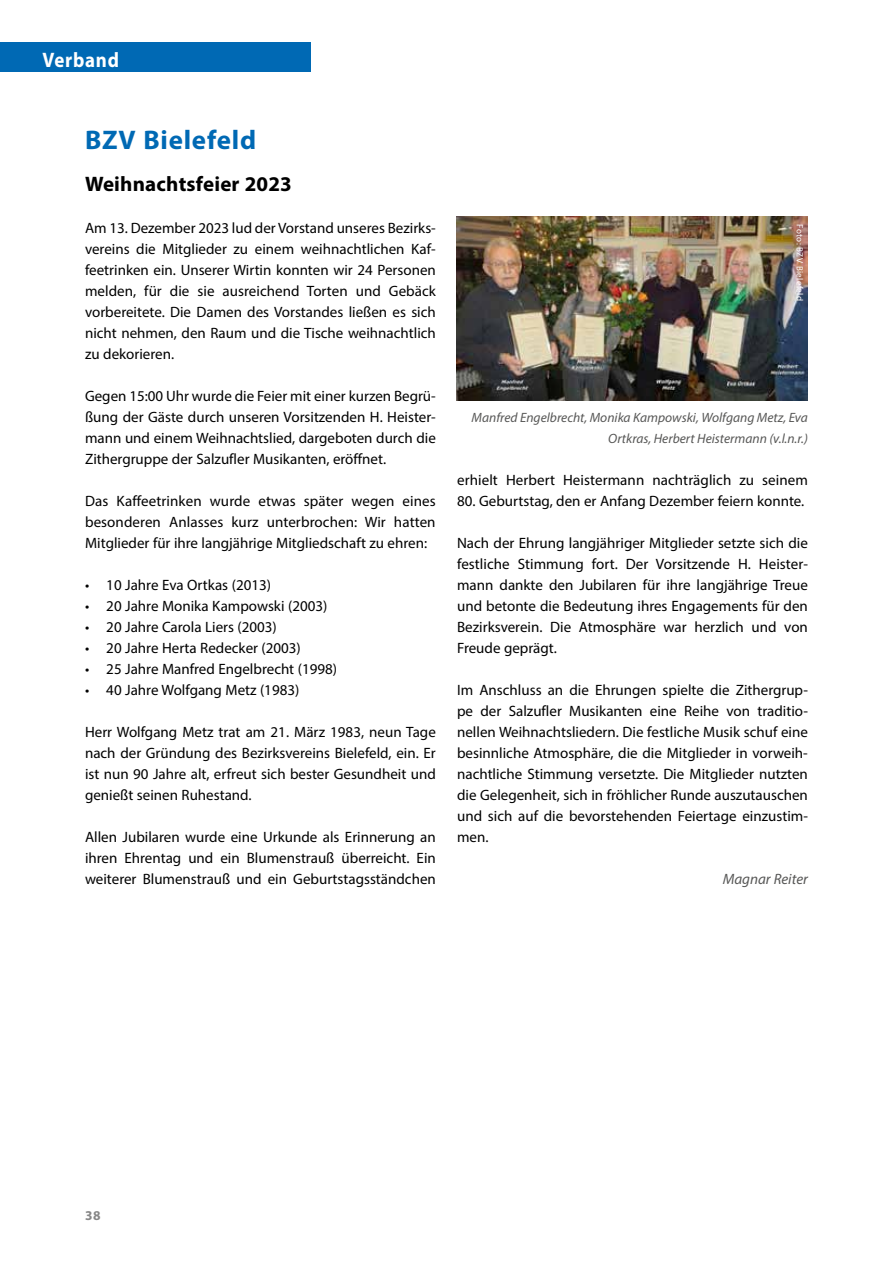
<style>
.page{position:relative;width:893px;height:1263px;background:#fff}
.page>*{position:absolute;margin:0;border:0;box-sizing:border-box;transform-origin:0 0}
.t1{font:700 27px "Myriad Pro";letter-spacing:.03em;color:#0069b4}
.t2{font:700 21px "Myriad Pro";letter-spacing:.01em;color:#000}
.t3{font:700 21px "Myriad Pro";letter-spacing:.04em;color:#fff;scale:.9 1}
.t4{font:15px/21px "Myriad Pro";color:#000;text-align:justify}
.t5{font:italic 15px "Myriad Pro";color:#575756}
.t6{font:italic 13.5px/21px "Myriad Pro";color:#575756;text-align:right}
.t7{font:700 13.5px "Myriad Pro";color:#878787}
.t8{font:9px "Myriad Pro";letter-spacing:.04em;color:#fff}
</style>
<div class="page">
<div style="left:0;top:43px;width:310px;height:29px;background:#0069b4"></div>
<img style="left:457px;top:217px;width:351px;height:184px">
<h2 class="t3" style="left:43px;top:46px;width:86px">Verband</h2>
<h1 class="t1" style="left:85px;top:122px;width:173px">BZV Bielefeld</h1>
<h2 class="t2" style="left:85px;top:170px;width:208px">Weihnachtsfeier 2023</h2>
<p class="t4" style="left:85px;top:217px;width:352px">Am 13. Dezember 2023 lud der Vorstand unseres Bezirks&shy;vereins die Mitglieder zu einem weihnachtlichen Kaf&shy;feetrinken ein. Unserer Wirtin konnten wir 24 Personen melden, für die sie ausreichend Torten und Gebäck vorbereitete. Die Damen des Vorstandes ließen es sich nicht nehmen, den Raum und die Tische weihnachtlich zu dekorieren.</p>
<p class="t4" style="left:85px;top:385px;width:352px">Gegen 15:00 Uhr wurde die Feier mit einer kurzen Begrü&shy;ßung der Gäste durch unseren Vorsitzenden H. Heister&shy;mann und einem Weihnachtslied, dargeboten durch die Zithergruppe der Salzufler Musikanten, eröffnet.</p>
<p class="t4" style="left:85px;top:490px;width:352px">Das Kaffeetrinken wurde etwas später wegen eines besonderen Anlasses kurz unterbrochen: Wir hatten Mitglieder für ihre langjährige Mitgliedschaft zu ehren:</p>
<p class="t4" style="left:85px;top:574px;width:188px">• 10 Jahre Eva Ortkas (2013)</p>
<p class="t4" style="left:85px;top:595px;width:244px">• 20 Jahre Monika Kampowski (2003)</p>
<p class="t4" style="left:85px;top:616px;width:193px">• 20 Jahre Carola Liers (2003)</p>
<p class="t4" style="left:85px;top:637px;width:217px">• 20 Jahre Herta Redecker (2003)</p>
<p class="t4" style="left:85px;top:658px;width:254px">• 25 Jahre Manfred Engelbrecht (1998)</p>
<p class="t4" style="left:85px;top:679px;width:216px">• 40 Jahre Wolfgang Metz (1983)</p>
<p class="t4" style="left:85px;top:721px;width:352px">Herr Wolfgang Metz trat am 21. März 1983, neun Tage nach der Gründung des Bezirksvereins Bielefeld, ein. Er ist nun 90 Jahre alt, erfreut sich bester Gesundheit und genießt seinen Ruhestand.</p>
<p class="t4" style="left:85px;top:826px;width:352px">Allen Jubilaren wurde eine Urkunde als Erinnerung an ihren Ehrentag und ein Blumenstrauß überreicht. Ein weiterer Blumenstrauß und ein Geburtstagsständchen</p>
<p class="t8" style="left:805px;top:224px;width:78px;rotate:90deg">Foto: BZV Bielefeld</p>
<p class="t6" style="left:472px;top:406px;width:338px">Manfred Engelbrecht, Monika Kampowski, Wolfgang Metz, Eva<br>Ortkras, Herbert Heistermann (v.l.n.r.)</p>
<p class="t4" style="left:457px;top:469px;width:352px">erhielt Herbert Heistermann nachträglich zu seinem</p>
<p class="t4" style="left:457px;top:490px;width:349px">80. Geburtstag, den er Anfang Dezember feiern konnte.</p>
<p class="t4" style="left:457px;top:532px;width:352px">Nach der Ehrung langjähriger Mitglieder setzte sich die festliche Stimmung fort. Der Vorsitzende H. Heister&shy;mann dankte den Jubilaren für ihre langjährige Treue und betonte die Bedeutung ihres Engagements für den Bezirksverein. Die Atmosphäre war herzlich und von Freude geprägt.</p>
<p class="t4" style="left:457px;top:679px;width:352px">Im Anschluss an die Ehrungen spielte die Zithergrup&shy;pe der Salzufler Musikanten eine Reihe von traditio&shy;nellen Weihnachtsliedern. Die festliche Musik schuf eine besinnliche Atmosphäre, die die Mitglieder in vorweih&shy;nachtliche Stimmung versetzte. Die Mitglieder nutzten die Gelegenheit, sich in fröhlicher Runde auszutauschen und sich auf die bevorstehenden Feiertage einzustim&shy;men.</p>
<p class="t5" style="left:723px;top:869px;width:87px">Magnar Reiter</p>
<p class="t7" style="left:85px;top:1206px;width:17px">38</p>
</div>
